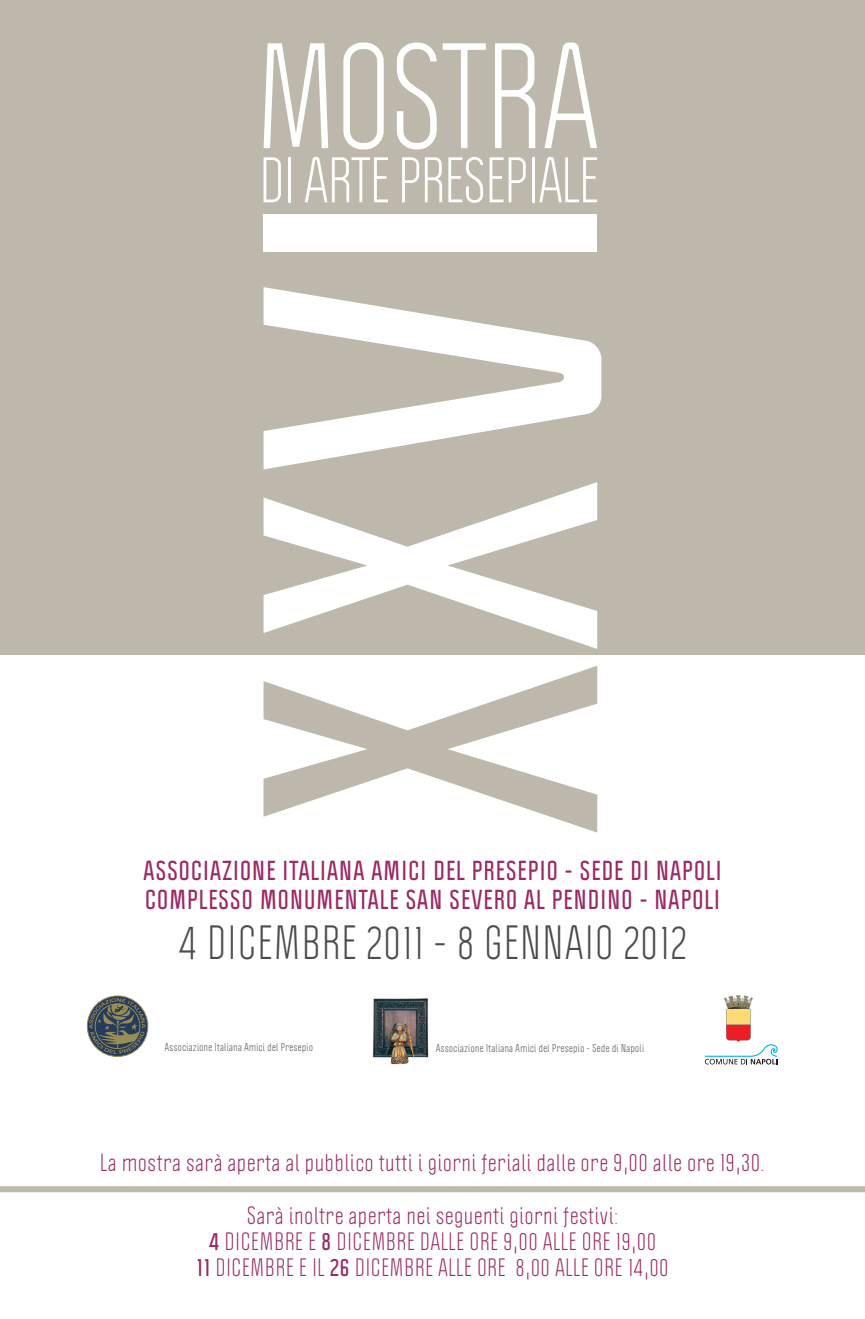
<style>
.page{position:relative;width:865px;height:1319px;background:#fff}
.page>*{position:absolute;margin:0;border:0;box-sizing:border-box;transform-origin:0 0}
.t1{font:42px "Politica";letter-spacing:.05em;color:#4b4c4d}
.t2{font:700 24px/28.8px "Politica";letter-spacing:.05em;color:#9b2965}
.t3{font:22px/26.4px "Politica";letter-spacing:.05em;color:#9b2965;text-align:center}
.t4{font:10px "Politica";letter-spacing:.05em;color:#4b4c4d}
.s1{font-weight:700}
</style>
<div class="page">
<div style="left:0;top:0;width:865px;height:654px;background:#bdb7ac"></div>
<svg style="left:263px;top:482px;width:334px;height:166px"></svg>
<svg style="left:263px;top:287px;width:338px;height:182px"></svg>
<div style="left:263px;top:214px;width:334px;height:37px;background:#fff"></div>
<svg style="left:263px;top:43px;width:65px;height:105px"></svg>
<svg style="left:343px;top:43px;width:41px;height:106px"></svg>
<svg style="left:397px;top:43px;width:39px;height:106px"></svg>
<svg style="left:442px;top:43px;width:44px;height:105px"></svg>
<svg style="left:495px;top:43px;width:40px;height:105px"></svg>
<svg style="left:544px;top:43px;width:53px;height:105px"></svg>
<svg style="left:263px;top:157px;width:18px;height:45px"></svg>
<hr style="left:288px;top:157px;width:3px;height:45px;background:#fff">
<svg style="left:305px;top:157px;width:83px;height:45px"></svg>
<svg style="left:402px;top:157px;width:17px;height:45px"></svg>
<svg style="left:425px;top:157px;width:17px;height:45px"></svg>
<svg style="left:448px;top:157px;width:35px;height:46px"></svg>
<svg style="left:489px;top:157px;width:36px;height:45px"></svg>
<hr style="left:531px;top:157px;width:3px;height:45px;background:#fff">
<svg style="left:539px;top:157px;width:58px;height:45px"></svg>
<svg style="left:263px;top:666px;width:334px;height:166px"></svg>
<svg style="left:87px;top:995px;width:61px;height:61px"></svg>
<img style="left:372px;top:998px;width:57px;height:66px">
<svg style="left:705px;top:1008px;width:73px;height:56px"></svg>
<img style="left:724px;top:995px;width:28px;height:13px">
<svg style="left:0;top:1186px;width:865px;height:5px;background:#c0baaf"></svg>
<p class="t2" style="left:143px;top:855px;width:579px">ASSOCIAZIONE ITALIANA AMICI DEL PRESEPIO - SEDE DI NAPOLI<br>COMPLESSO MONUMENTALE SAN SEVERO AL PENDINO - NAPOLI</p>
<h1 class="t1" style="left:179px;top:916px;width:48px">4 DICEMBRE</h1>
<h1 class="t1" style="left:367px;top:916px;width:320px">2011 - 8 GENNAIO 2012</h1>
<p class="t4" style="left:165px;top:1040px;width:150px">Associazione Italiana Amici del Presepio</p>
<p class="t4" style="left:436px;top:1041px;width:209px">Associazione Italiana Amici del Presepio - Sede di Napoli</p>
<p class="t3" style="left:101px;top:1148px;width:665px">La mostra sarà aperta al pubblico tutti i giorni feriali dalle ore 9,00 alle ore 19,30.</p>
<p class="t3" style="left:197px;top:1201px;width:473px">Sarà inoltre aperta nei seguenti giorni festivi:<br><span class="s1">4</span> dicembre e <span class="s1">8</span> dicembre dalle ore 9,00 alle ore 19,00<br><span class="s1">11</span> dicembre e il <span class="s1">26</span> dicembre alle ore 8,00 alle ore 14,00</p>
</div>
